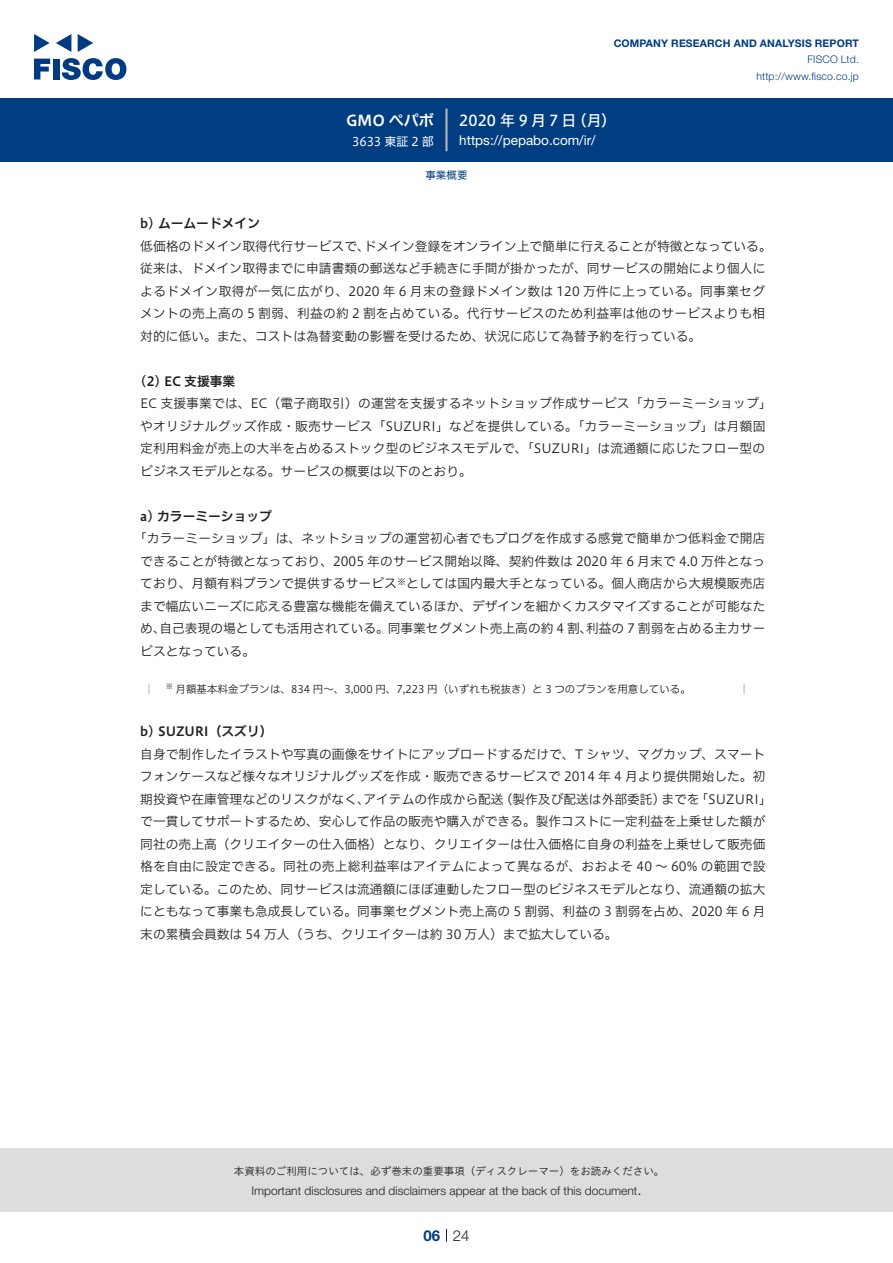
<style>
.page{position:relative;width:893px;height:1263px;background:#fff}
.page>*{position:absolute;margin:0;border:0;box-sizing:border-box;transform-origin:0 0}
.t1{font:15px "Hiragino UD Sans F Std N W5";letter-spacing:.205em;color:#fff}
.t2{font:15px "Hiragino UD Sans F Std N W6";color:#fff}
.t3{font:300 15px "Helvetica Neue LT Std";color:#231f20}
.t4{font:700 15px "Helvetica Neue LT Std";color:#003d81}
.t5{font:13.5px "Helvetica Neue LT Std";color:#fff}
.t6{font:12.75px/22.5px "Hiragino UD Sans F Std N W3";color:#231f20}
.t7{font:12.75px "Hiragino UD Sans F Std N W6";color:#231f20}
.t8{font:300 12px "Helvetica Neue LT Std";color:#231f20}
.t9{font:12px "Hiragino UD Sans F Std N W4";color:#fff}
.t10{font:10.5px "Hiragino UD Sans F Std N W3";color:#231f20}
.t11{font:10.5px "Hiragino UD Sans Std W3";color:#231f20}
.t12{font:700 10.5px "Helvetica Neue LT Std";letter-spacing:.015em;color:#003d81}
.t13{font:300 10.5px/16.5px "Helvetica Neue LT Std";letter-spacing:.015em;color:#003d81;text-align:right}
.t14{font:10.5px "Hiragino UD Sans F Std N W4";color:#003d81}
.t15{font:8.85px "Hiragino UD Sans F Std N W3";color:#231f20}
.t16{font:7.35px "Hiragino UD Sans F Std N W3";color:#231f20}
</style>
<div class="page">
<div style="left:0;top:1148px;width:893px;height:64px;background:#ddd"></div>
<svg style="left:34px;top:59px;width:16px;height:20px"></svg>
<div style="left:53px;top:59px;width:6px;height:20px;background:#003a83"></div>
<svg style="left:62px;top:58px;width:64px;height:22px"></svg>
<svg style="left:34px;top:34px;width:16px;height:18px"></svg>
<svg style="left:78px;top:34px;width:15px;height:18px"></svg>
<svg style="left:56px;top:34px;width:15px;height:18px"></svg>
<div style="left:0;top:98px;width:893px;height:64px;background:#003d81"></div>
<hr style="left:445px;top:109px;width:3px;height:42px;background:#b5b5b6">
<svg style="left:446px;top:1229px;width:1px;height:13px"></svg>
<svg style="left:148px;top:684px;width:2px;height:10px"></svg>
<svg style="left:743px;top:684px;width:2px;height:10px"></svg>
<p class="t2" style="left:346px;top:109px;width:89px">GMO ペパボ</p>
<p class="t9" style="left:352px;top:132px;width:83px">3633 東証 2 部</p>
<p class="t12" style="left:614px;top:37px;width:247px">COMPANY RESEARCH AND ANALYSIS REPORT</p>
<p class="t13" style="left:756px;top:51px;width:104px">FISCO Ltd. http://www.fisco.co j p.</p>
<p class="t1" style="left:459px;top:109px;width:119px">2020年9月7日</p>
<p class="t1" style="left:572px;top:109px;width:46px">（月(</p>
<p class="t5" style="left:459px;top:132px;width:138px">https://pepabo.com /i r/</p>
<p class="t7" style="left:140px;top:214px;width:121px">b) ムームードメイン</p>
<p class="t14" style="left:425px;top:167px;width:43px">事業概要</p>
<p class="t6" style="left:140px;top:234px;width:627px">低価格のドメイン取得代行サービスで、<br>従来は、ドメイン取得までに申請書類の郵送など手続きに手間が掛かったが、同サービスの開始により個人によるドメイン取得が一気に広がり、2020 年 6 月末の登録ドメイン数は 120 万件に上っている。同事業セグメントの売上高の 5 割弱、利益の約 2 割を占めている。代行サービスのため利益率は他のサービスよりも相対的に低い。また、コストは為替変動の影響を受けるため、状況に応じて為替予約を行っている。</p>
<p class="t7" style="left:140px;top:371px;width:96px">2( ) EC 支援事業</p>
<p class="t6" style="left:140px;top:391px;width:633px">EC 支援事業では、EC（電子商取引）の運営を支援するネットショップ作成サービス「カラーミーショップ「やオリジナルグッズ作成・販売サービス「SUZURI」などを提供している。「カラーミーショップ」は月額固定利用料金が売上の大半を占めるストック型のビジネスモデルで、「SUZURI」は流通額に応じたフロー型のビジネスモデルとなる。サービスの概要は以下のとおり。</p>
<p class="t7" style="left:140px;top:506px;width:133px">a) カラーミーショップ</p>
<p class="t6" style="left:134px;top:526px;width:633px;text-align:right">「カラーミーショップ」は、ネットショップの運営初心者でもブログを作成する感覚で簡単かつ低料金で開店できることが特徴となっており、2005 年のサービス開始以降、契約件数は 2020 年 6 月末で 4.0 万件となっとしては国内最大手となっている。個人商店から大規模販売店</p>
<p class="t6" style="left:364px;top:234px;width:409px">ドメイン登録をオンライン上で簡単に行えることが特徴となっている。</p>
<p class="t6" style="left:140px;top:571px;width:258px">ており、月額有料プランで提供するサービス</p>
<p class="t6" style="left:140px;top:594px;width:627px">まで幅広いニーズに応える豊富な機能を備えているほか、デザインを細かくカスタマイズすることが可能なた</p>
<p class="t6" style="left:586px;top:616px;width:181px">利益の 7 割弱を占める主力サー</p>
<p class="t15" style="left:397px;top:575px;width:10px">※</p>
<p class="t6" style="left:159px;top:616px;width:435px">自己表現の場としても活用されている。同事業セグメント売上高の約 4 割、</p>
<p class="t6" style="left:140px;top:616px;width:116px">め、<br>ビスとなっている。</p>
<p class="t10" style="left:176px;top:681px;width:517px">月額基本料金プランは、834 円〜、3,000 円、7,223 円（いずれも税抜き）と 3 つのプランを用意している。</p>
<p class="t16" style="left:166px;top:681px;width:9px">※</p>
<p class="t7" style="left:140px;top:722px;width:134px">b) SUZURI（スズリ(</p>
<p class="t6" style="left:140px;top:742px;width:626px">自身で制作したイラストや写真の画像をサイトにアップロードするだけで、T シャツ、マグカップ、スマート</p>
<p class="t6" style="left:140px;top:765px;width:627px">フォンケースなど様々なオリジナルグッズを作成・販売できるサービスで 2014 年 4 月より提供開始した。初</p>
<p class="t6" style="left:696px;top:787px;width:78px">「SUZURI「</p>
<p class="t6" style="left:140px;top:787px;width:627px">期投資や在庫管理などのリスクがなく、<br>で一貫してサポートするため、安心して作品の販売や購入ができる。製作コストに一定利益を上乗せした額が同社の売上高（クリエイターの仕入価格）となり、クリエイターは仕入価格に自身の利益を上乗せして販売価格を自由に設定できる。同社の売上総利益率はアイテムによって異なるが、おおよそ 40 〜 60% の範囲で設定している。このため、同サービスは流通額にほぼ連動したフロー型のビジネスモデルとなり、流通額の拡大にともなって事業も急成長している。同事業セグメント売上高の 5 割弱、利益の 3 割弱を占め、2020 年 6 月末の累積会員数は 54 万人（うち、クリエイターは約 30 万人）まで拡大している。</p>
<p class="t6" style="left:500px;top:787px;width:167px">（製作及び配送は外部委託）</p>
<p class="t6" style="left:363px;top:787px;width:142px">アイテムの作成から配送</p>
<p class="t6" style="left:661px;top:787px;width:40px">までを</p>
<p class="t11" style="left:234px;top:1163px;width:432px">本資料のご利用については、必ず巻末の重要事項（ディスクレーマー）をお読みください。</p>
<p class="t3" style="left:637px;top:1180px;width:6px">.</p>
<p class="t8" style="left:251px;top:1183px;width:387px">Important disclosures and disclaimers appear at the back of this document</p>
<p class="t4" style="left:423px;top:1226px;width:18px">06</p>
<p class="t3" style="left:453px;top:1226px;width:18px">24</p>
</div>
